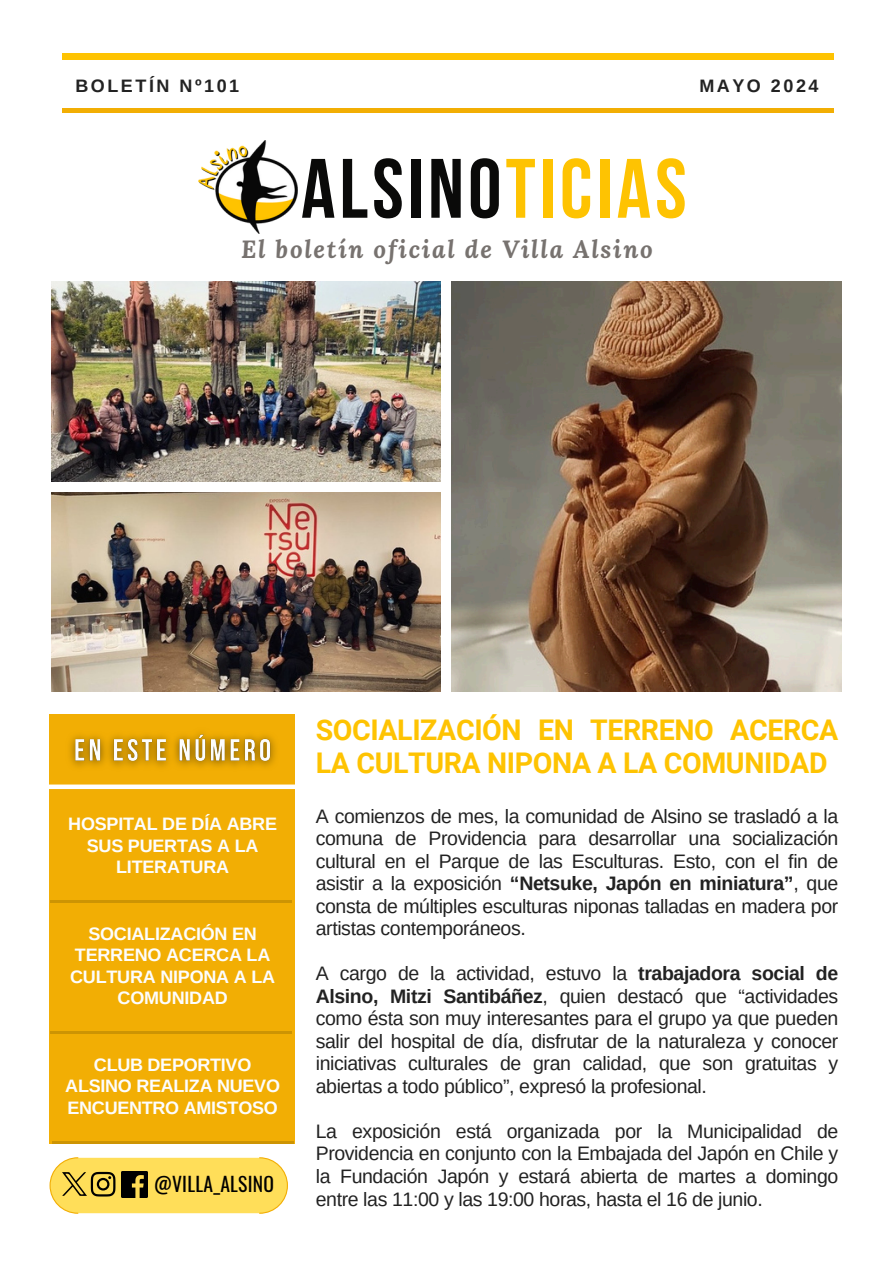
<style>
.page{position:relative;width:894px;height:1264px;background:#fff}
.page>*{position:absolute;margin:0;border:0;box-sizing:border-box;transform-origin:0 0}
.t1{font:700 84px "Bebas Neue";letter-spacing:.05em;color:#0a0a09}
.t2{font:700 28.5px/32.7px "Roboto";letter-spacing:-.015em;color:#fec302}
.t3{font:italic 700 24.6px "Lora";letter-spacing:.07em;color:#77726f}
.t4{font:19.5px/22.5px "Arimo";letter-spacing:-.02em;color:#222;text-align:justify}
.t5{font:19.5px "Oswald";letter-spacing:.015em;color:#000}
.t6{font:700 18px/21.3px "Arimo";letter-spacing:-.015em;color:#fdfdfd;text-align:center}
.t7{font:700 18px "Arimo";letter-spacing:.14em;color:#222}
.s1{color:#fec302}
.s2{font-weight:700}
</style>
<div class="page">
<img style="left:52px;top:282px;width:388px;height:199px">
<img style="left:52px;top:492px;width:388px;height:199px">
<img style="left:451px;top:282px;width:390px;height:409px">
<div style="left:50px;top:714px;width:244px;height:429px;background:#f2ae04"></div>
<hr style="left:50px;top:899px;width:241px;height:3px;background:#000">
<hr style="left:50px;top:1031px;width:241px;height:2px;background:#000">
<hr style="left:52px;top:1140px;width:241px;height:3px;background:#000">
<img style="left:198px;top:140px;width:99px;height:94px">
<div style="left:62px;top:54px;width:771px;height:5px;background:#fec302"></div>
<hr style="left:62px;top:109px;width:771px;height:3px;background:#f2ae04">
<div style="left:41px;top:784px;width:259px;height:5px;background:#fff"></div>
<img style="left:69px;top:733px;width:207px;height:34px">
<svg style="left:49px;top:1157px;width:239px;height:56px;background:#f7d960"></svg>
<img style="left:63px;top:1172px;width:23px;height:23px">
<img style="left:122px;top:1171px;width:26px;height:25px">
<p class="t7" style="left:75px;top:75px;width:165px">BOLETÍN Nº101</p>
<p class="t7" style="left:699px;top:75px;width:121px">MAYO 2024</p>
<h4 class="t1" style="left:301px;top:155px;width:387px">ALSINO<span class="s1">TICIAS</span></h4>
<p class="t3" style="left:241px;top:232px;width:413px">El boletín oficial de Villa Alsino</p>
<h1 class="t6" style="left:68px;top:813px;width:210px">HOSPITAL DE DÍA ABRE<br>SUS PUERTAS A LA<br>LITERATURA</h1>
<p class="t6" style="left:70px;top:923px;width:206px">SOCIALIZACIÓN EN<br>TERRENO ACERCA LA<br>CULTURA NIPONA A LA<br>COMUNIDAD</p>
<h3 class="t6" style="left:65px;top:1054px;width:216px">CLUB DEPORTIVO<br>ALSINO REALIZA NUEVO<br>ENCUENTRO AMISTOSO</h3>
<p class="t5" style="left:154px;top:1168px;width:121px">@VILLA_ALSINO</p>
<h4 class="t2" style="left:316px;top:714px;width:524px">SOCIALIZACIÓN EN TERRENO ACERCA<br>LA CULTURA NIPONA A LA COMUNIDAD</h4>
<h4 class="t4" style="left:316px;top:804px;width:524px">A comienzos de mes, la comunidad de Alsino se trasladó a la comuna de Providencia para desarrollar una socialización cultural en el Parque de las Esculturas. Esto, con el fin de asistir a la exposición <span class="s2">“Netsuke, Japón en miniatura”</span>, que consta de múltiples esculturas niponas talladas en madera por artistas contemporáneos.</h4>
<h4 class="t4" style="left:316px;top:962px;width:524px">A cargo de la actividad, estuvo la <span class="s2">trabajadora social de Alsino, Mitzi Santibáñez</span>, quien destacó que “actividades como ésta son muy interesantes para el grupo ya que pueden salir del hospital de día, disfrutar de la naturaleza y conocer iniciativas culturales de gran calidad, que son gratuitas y abiertas a todo público”, expresó la profesional.</h4>
<p class="t4" style="left:316px;top:1119px;width:524px">La exposición está organizada por la Municipalidad de Providencia en conjunto con la Embajada del Japón en Chile y la Fundación Japón y estará abierta de martes a domingo entre las 11:00 y las 19:00 horas, hasta el 16 de junio.</p>
</div>
